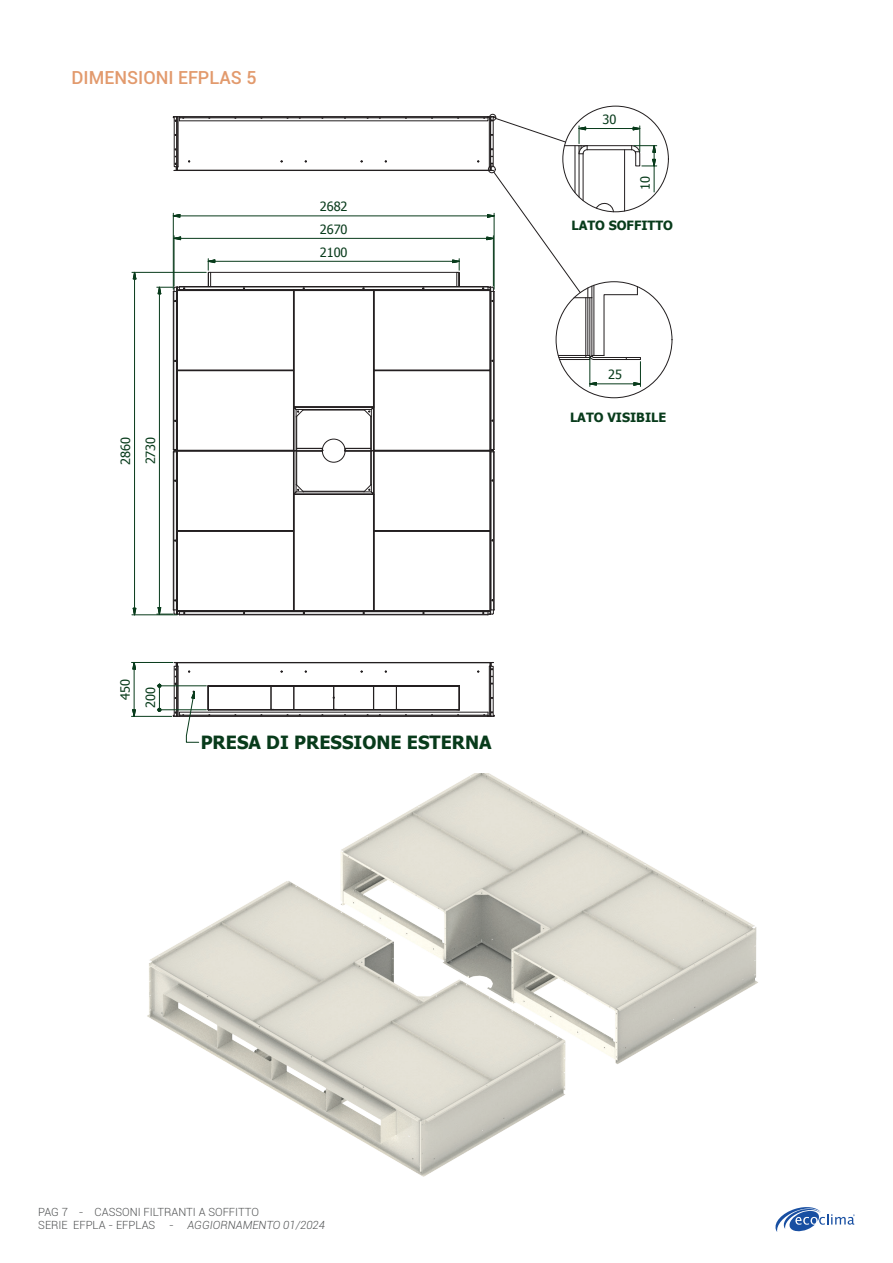
<style>
.page{position:relative;width:893px;height:1263px;background:#fff}
.page>*{position:absolute;margin:0;border:0;box-sizing:border-box;transform-origin:0 0}
.t1{font:700 18.15px "Tahoma";color:#083b1b}
.t2{font:500 18px "Roboto";color:#e29a6d}
.t3{font:12.75px "Tahoma";letter-spacing:-.005em;color:#083b1b}
.t4{font:700 12.75px "Tahoma";color:#083b1b}
.t5{font:300 11.25px/13.5px "Roboto";color:#505253}
.s1{font-style:italic}
</style>
<div class="page">
<svg style="left:775px;top:1207px;width:80px;height:25px"></svg>
<svg style="left:131px;top:105px;width:542px;height:669px"></svg>
<svg style="left:173px;top:662px;width:322px;height:80px"></svg>
<hr style="left:159px;top:294px;width:1px;height:313px;background:#083b1b">
<svg style="left:157px;top:600px;width:28px;height:16px"></svg>
<svg style="left:133px;top:605px;width:3px;height:11px"></svg>
<svg style="left:133px;top:271px;width:3px;height:8px"></svg>
<hr style="left:134px;top:279px;width:1px;height:329px;background:#083b1b">
<hr style="left:132px;top:614px;width:45px;height:1px;background:#083b1b">
<hr style="left:132px;top:272px;width:74px;height:1px;background:#083b1b">
<svg style="left:157px;top:684px;width:5px;height:28px"></svg>
<hr style="left:157px;top:709px;width:49px;height:1px;background:#083b1b">
<hr style="left:157px;top:685px;width:49px;height:1px;background:#083b1b">
<svg style="left:132px;top:707px;width:4px;height:11px"></svg>
<svg style="left:132px;top:661px;width:4px;height:8px"></svg>
<hr style="left:134px;top:669px;width:1px;height:41px;background:#083b1b">
<hr style="left:131px;top:716px;width:41px;height:1px;background:#083b1b">
<hr style="left:131px;top:662px;width:42px;height:1px;background:#083b1b">
<svg style="left:157px;top:116px;width:500px;height:270px"></svg>
<img style="left:147px;top:774px;width:611px;height:403px">
<h2 class="t2" style="left:72px;top:65px;width:187px">DIMENSIONI EFPLAS 5</h2>
<p class="t3" style="left:320px;top:198px;width:29px">2682</p>
<p class="t3" style="left:320px;top:221px;width:29px">2670</p>
<p class="t3" style="left:320px;top:244px;width:29px">2100</p>
<p class="t3" style="left:117px;top:465px;width:29px;rotate:-90deg">2860</p>
<p class="t3" style="left:142px;top:464px;width:29px;rotate:-90deg">2730</p>
<p class="t3" style="left:602px;top:111px;width:15px">30</p>
<p class="t3" style="left:636px;top:190px;width:15px;rotate:-90deg">10</p>
<p class="t4" style="left:571px;top:216px;width:103px">LATO SOFFITTO</p>
<p class="t3" style="left:608px;top:366px;width:15px">25</p>
<p class="t4" style="left:570px;top:409px;width:98px">LATO VISIBILE</p>
<p class="t3" style="left:117px;top:700px;width:22px;rotate:-90deg">450</p>
<p class="t3" style="left:142px;top:708px;width:22px;rotate:-90deg">200</p>
<h1 class="t1" style="left:201px;top:729px;width:292px">PRESA DI PRESSIONE ESTERNA</h1>
<p class="t5" style="left:38px;top:1204px;width:288px">PAG 7 - CASSONI FILTRANTI A SOFFITTO<br>SERIE EFPLA - EFPLAS - <span class="s1">AGGIORNAMENTO 01/2024</span></p>
</div>
